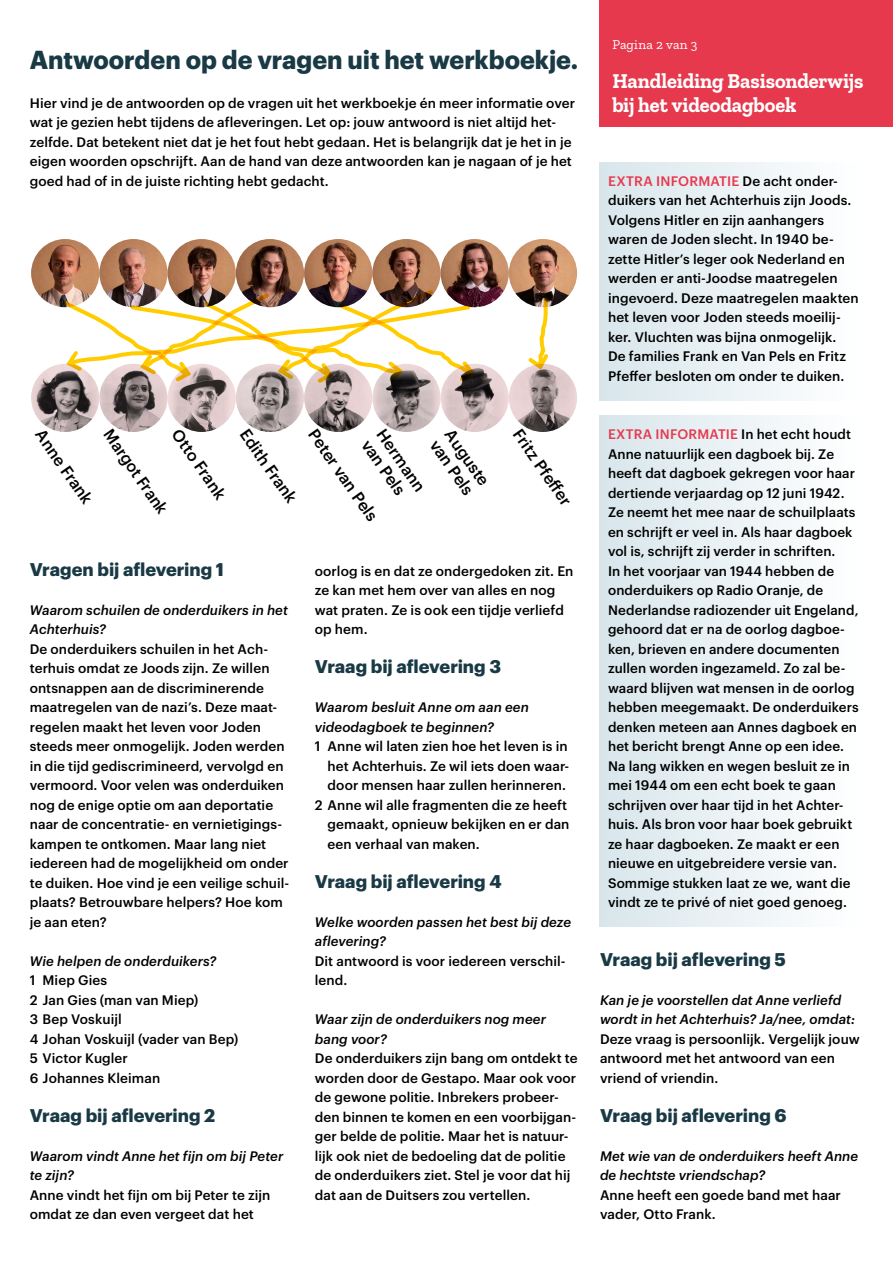
<style>
.page{position:relative;width:893px;height:1263px;background:#fff}
.page>*{position:absolute;margin:0;border:0;box-sizing:border-box;transform-origin:0 0}
.t1{font:700 25.5px "Graphik LC";color:#193945}
.t2{font:700 21px/24px "Zilla Slab";letter-spacing:-.005em;color:#fff}
.t3{font:700 18px "Graphik LC";color:#193945}
.t4{font:500 16.2px/18.3px "Graphik LC";color:#000}
.t5{font:500 13.5px/19.5px "Graphik LC";letter-spacing:.005em;color:#000}
.t6{font:italic 500 13.5px/19.5px "Graphik LC";letter-spacing:.005em;color:#000}
.t7{font:13.5px "Zilla Slab";letter-spacing:.02em;color:#fff}
.s1{color:#e6394e}
</style>
<div class="page">
<div style="left:600px;top:0;width:293px;height:127px;background:#e6394e"></div>
<div style="left:600px;top:163px;width:263px;height:237px;background:linear-gradient(to right,#d8e6eb,#fff)"></div>
<div style="left:600px;top:416px;width:263px;height:511px;background:linear-gradient(to right,#d8e6eb,#fff)"></div>
<img style="left:509px;top:364px;width:68px;height:68px;border-radius:34px">
<img style="left:441px;top:364px;width:68px;height:68px;border-radius:34px">
<img style="left:372px;top:364px;width:69px;height:68px;border-radius:34px">
<img style="left:99px;top:364px;width:69px;height:68px;border-radius:34px">
<img style="left:31px;top:364px;width:68px;height:68px;border-radius:34px">
<img style="left:509px;top:239px;width:68px;height:68px;border-radius:34px">
<img style="left:441px;top:239px;width:68px;height:68px;border-radius:34px">
<img style="left:31px;top:239px;width:68px;height:68px;border-radius:34px">
<svg style="left:501px;top:288px;width:73px;height:88px"></svg>
<svg style="left:125px;top:239px;width:283px;height:193px"></svg>
<img style="left:57px;top:242px;width:423px;height:179px">
<h1 class="t1" style="left:30px;top:40px;width:550px">Antwoorden op de vragen uit het werkboekje.</h1>
<p class="t5" style="left:30px;top:92px;width:547px">Hier vind je de antwoorden op de vragen uit het werkboekje én meer informatie over wat je gezien hebt tijdens de afleveringen. Let op: jouw antwoord is niet altijd het&shy;zelfde. Dat betekent niet dat je het fout hebt gedaan. Het is belangrijk dat je het in je eigen woorden opschrijft. Aan de hand van deze antwoorden kan je nagaan of je het goed had of in de juiste richting hebt gedacht.</p>
<p class="t4" style="left:389px;top:425px;width:73px;rotate:55deg">Hermann van Pels</p>
<p class="t4" style="left:457px;top:425px;width:66px;rotate:55deg">Auguste van Pels</p>
<p class="t4" style="left:526px;top:425px;width:90px;rotate:55deg">Fritz Pfeff er</p>
<p class="t4" style="left:48px;top:425px;width:88px;rotate:55deg">Anne Frank</p>
<p class="t4" style="left:116px;top:425px;width:100px;rotate:55deg">Margot Frank</p>
<p class="t4" style="left:184px;top:425px;width:83px;rotate:55deg">Otto Frank</p>
<p class="t4" style="left:253px;top:425px;width:87px;rotate:55deg">Edith Frank</p>
<p class="t4" style="left:321px;top:425px;width:109px;rotate:55deg">Peter van Pels</p>
<h3 class="t3" style="left:30px;top:555px;width:196px">Vragen bij aflevering 1</h3>
<p class="t6" style="left:30px;top:599px;width:260px">Waarom schuilen de onderduikers in het<br>Achterhuis?</p>
<p class="t5" style="left:30px;top:638px;width:261px">De onderduikers schuilen in het Ach&shy;terhuis omdat ze Joods zijn. Ze willen ontsnappen aan de discriminerende maatregelen van de nazi’s. Deze maat&shy;regelen maakt het leven voor Joden steeds meer onmogelijk. Joden werden in die tijd gediscrimineerd, vervolgd en vermoord. Voor velen was onderduiken nog de enige optie om aan deportatie naar de concentratie- en vernietigings&shy;kampen te ontkomen. Maar lang niet iedereen had de mogelijkheid om onder te duiken. Hoe vind je een veilige schuil&shy;plaats? Betrouwbare helpers? Hoe kom je aan eten?</p>
<p class="t6" style="left:30px;top:950px;width:188px">Wie helpen de onderduikers?</p>
<p class="t5" style="left:30px;top:969px;width:210px">1 Miep Gies<br>2 Jan Gies (man van Miep)<br>3 Bep Voskuijl<br>4 Johan Voskuijl (vader van Bep)<br>5 Victor Kugler<br>6 Johannes Kleiman</p>
<h3 class="t3" style="left:30px;top:1101px;width:187px">Vraag bij aflevering 2</h3>
<p class="t6" style="left:30px;top:1145px;width:255px">Waarom vindt Anne het fijn om bij Peter te zijn?</p>
<p class="t5" style="left:30px;top:1184px;width:242px">Anne vindt het fijn om bij Peter te zijn omdat ze dan even vergeet dat het</p>
<p class="t5" style="left:315px;top:560px;width:260px">oorlog is en dat ze ondergedoken zit. En ze kan met hem over van alles en nog wat praten. Ze is ook een tijdje verliefd op hem.</p>
<h3 class="t3" style="left:315px;top:653px;width:188px">Vraag bij aflevering 3</h3>
<p class="t6" style="left:315px;top:696px;width:216px">Waarom besluit Anne om aan een videodagboek te beginnen?</p>
<p class="t5" style="left:315px;top:735px;width:254px">1 Anne wil laten zien hoe het leven is in</p>
<p class="t5" style="left:328px;top:755px;width:243px">het Achterhuis. Ze wil iets doen waar-</p>
<p class="t5" style="left:328px;top:774px;width:240px">door mensen haar zullen herinneren.</p>
<p class="t5" style="left:315px;top:794px;width:254px">2 Anne wil alle fragmenten die ze heeft</p>
<p class="t5" style="left:328px;top:813px;width:243px">gemaakt, opnieuw bekijken en er dan</p>
<p class="t5" style="left:328px;top:833px;width:154px">een verhaal van maken.</p>
<h3 class="t3" style="left:315px;top:867px;width:188px">Vraag bij aflevering 4</h3>
<p class="t6" style="left:315px;top:911px;width:258px">Welke woorden passen het best bij deze aflevering?</p>
<p class="t5" style="left:315px;top:950px;width:252px">Dit antwoord is voor iedereen verschil&shy;lend.</p>
<p class="t6" style="left:315px;top:1008px;width:233px">Waar zijn de onderduikers nog meer bang voor?</p>
<p class="t5" style="left:315px;top:1047px;width:264px">De onderduikers zijn bang om ontdekt te worden door de Gestapo. Maar ook voor de gewone politie. Inbrekers probeer&shy;den binnen te komen en een voorbijgan&shy;ger belde de politie. Maar het is natuur&shy;lijk ook niet de bedoeling dat de politie de onderduikers ziet. Stel je voor dat hij dat aan de Duitsers zou vertellen.</p>
<p class="t7" style="left:612px;top:37px;width:86px">Pagina 2 van 3</p>
<h2 class="t2" style="left:612px;top:69px;width:253px">Handleiding Basisonderwijs bij het videodagboek</h2>
<p class="t5" style="left:608px;top:170px;width:252px"><span class="s1">EXTRA INFORMATIE</span> De acht onder&shy;duikers van het Achterhuis zijn Joods.<br>Volgens Hitler en zijn aanhangers waren de Joden slecht. In 1940 be&shy;zette Hitler’s leger ook Nederland en werden er anti-Joodse maatregelen ingevoerd. Deze maatregelen maakten het leven voor Joden steeds moeilij&shy;ker. Vluchten was bijna onmogelijk.<br>De families Frank en Van Pels en Fritz Pfeffer besloten om onder te duiken.</p>
<p class="t5" style="left:608px;top:423px;width:252px"><span class="s1">EXTRA INFORMATIE</span> In het echt houdt Anne natuurlijk een dagboek bij. Ze heeft dat dagboek gekregen voor haar dertiende verjaardag op 12 juni 1942.<br>Ze neemt het mee naar de schuilplaats en schrijft er veel in. Als haar dagboek vol is, schrijft zij verder in schriften.<br>In het voorjaar van 1944 hebben de onderduikers op Radio Oranje, de Nederlandse radiozender uit Engeland, gehoord dat er na de oorlog dagboe&shy;ken, brieven en andere documenten zullen worden ingezameld. Zo zal be&shy;waard blijven wat mensen in de oorlog hebben meegemaakt. De onderduikers denken meteen aan Annes dagboek en het bericht brengt Anne op een idee.<br>Na lang wikken en wegen besluit ze in mei 1944 om een echt boek te gaan schrijven over haar tijd in het Achter&shy;huis. Als bron voor haar boek gebruikt ze haar dagboeken. Ze maakt er een nieuwe en uitgebreidere versie van.<br>Sommige stukken laat ze we, want die vindt ze te privé of niet goed genoeg.</p>
<h3 class="t3" style="left:600px;top:945px;width:187px">Vraag bij aflevering 5</h3>
<p class="t6" style="left:600px;top:989px;width:257px">Kan je je voorstellen dat Anne verliefd wordt in het Achterhuis? Ja/nee, omdat:</p>
<p class="t5" style="left:600px;top:1028px;width:261px">Deze vraag is persoonlijk. Vergelijk jouw antwoord met het antwoord van een vriend of vriendin.</p>
<h3 class="t3" style="left:600px;top:1101px;width:188px">Vraag bij aflevering 6</h3>
<p class="t6" style="left:600px;top:1145px;width:260px">Met wie van de onderduikers heeft Anne de hechtste vriendschap?</p>
<p class="t5" style="left:600px;top:1184px;width:242px">Anne heeft een goede band met haar vader, Otto Frank.</p>
</div>
